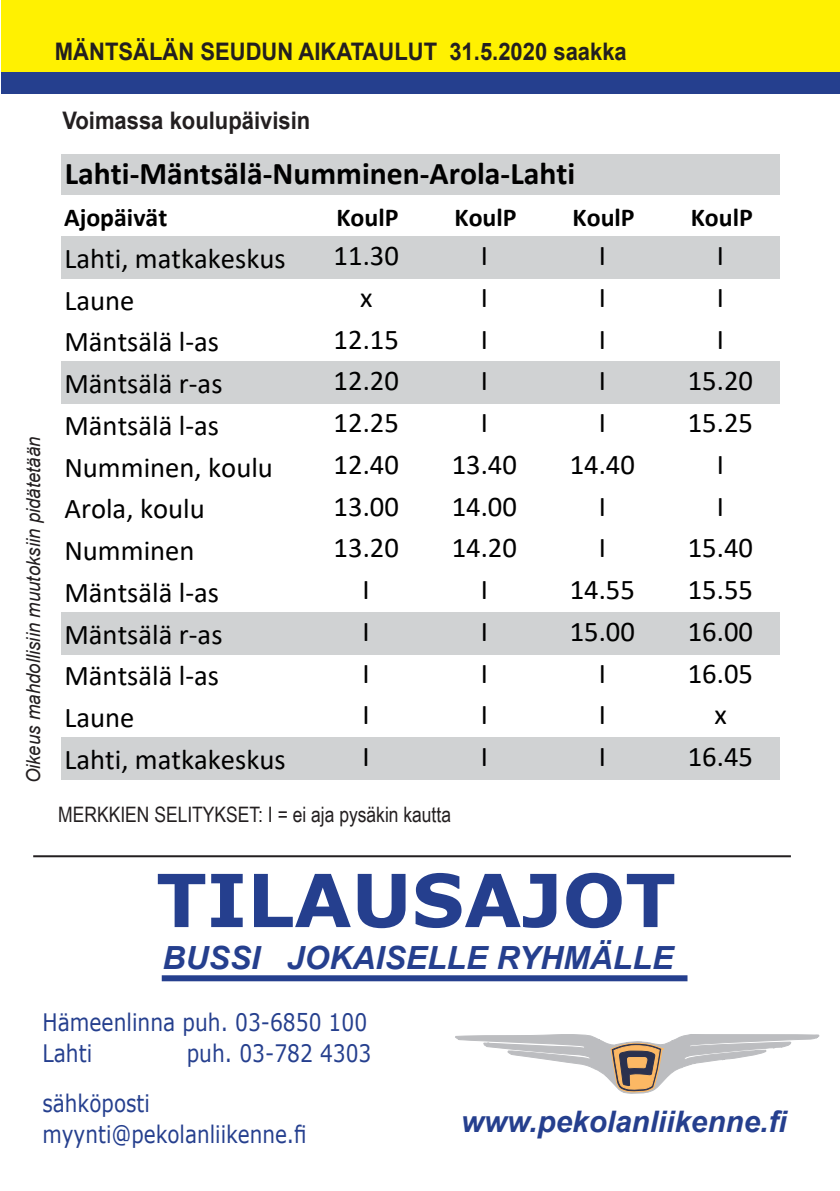
<style>
.page{position:relative;width:840px;height:1191px;background:#fff}
.page>*{position:absolute;margin:0;border:0;box-sizing:border-box;transform-origin:0 0}
.t1{font:700 73.2px "Verdana";color:#253f8e}
.t2{font:italic 700 32px "Arial";color:#253f8e}
.t3{font:700 31.8px "Calibri";color:#000}
.t4{font:italic 700 29.6px "Arial";color:#253f8e}
.t5{font:28.6px "Calibri";color:#000}
.t6{font:700 25.8px "Calibri";color:#000}
.t7{font:700 24.2px "Arial";color:#231f20;scale:.91 1}
.t8{font:24px/30.6px "Verdana";color:#253f8e;scale:.84 1}
.t9{font:24px/30.6px "Verdana";color:#253f8e;scale:.83 1}
.t10{font:21.2px "Arial Narrow";color:#231f20}
.t11{font:italic 19.2px "Arial";color:#231f20}
</style>
<div class="page">
<div style="left:1px;top:22px;width:838px;height:72px;background:#253f8e"></div>
<div style="left:1px;top:0;width:838px;height:72px;background:#fff101"></div>
<div style="left:61px;top:154px;width:718px;height:41px;background:#d0d2d3"></div>
<div style="left:61px;top:237px;width:718px;height:42px;background:#d0d2d3"></div>
<div style="left:61px;top:362px;width:718px;height:42px;background:#d0d2d3"></div>
<div style="left:61px;top:612px;width:718px;height:42px;background:#d0d2d3"></div>
<div style="left:61px;top:737px;width:718px;height:42px;background:#d0d2d3"></div>
<hr style="left:33px;top:855px;width:757px;height:2px;background:#231f20">
<svg style="left:455px;top:1034px;width:363px;height:59px"></svg>
<div style="left:162px;top:975px;width:525px;height:6px;background:#253f8e"></div>
<p class="t7" style="left:55px;top:35px;width:629px">MÄNTSÄLÄN SEUDUN AIKATAULUT 31.5.2020 saakka</p>
<p class="t7" style="left:62px;top:103px;width:274px">Voimassa koulupäivisin</p>
<p class="t11" style="left:21px;top:783px;width:348px;rotate:-90deg">Oikeus mahdollisiin muutoksiin pidätetään</p>
<p class="t3" style="left:65px;top:150px;width:511px">Lahti-Mäntsälä-Numminen-Arola-Lahti</p>
<p class="t6" style="left:64px;top:199px;width:105px">Ajopäivät</p>
<p class="t6" style="left:336px;top:199px;width:64px">KoulP</p>
<p class="t6" style="left:454px;top:199px;width:64px">KoulP</p>
<p class="t6" style="left:572px;top:199px;width:64px">KoulP</p>
<p class="t6" style="left:690px;top:199px;width:64px">KoulP</p>
<p class="t5" style="left:64px;top:239px;width:222px">Lahti, matkakeskus</p>
<p class="t5" style="left:333px;top:236px;width:67px">11.30</p>
<p class="t5" style="left:480px;top:236px;width:9px">I</p>
<p class="t5" style="left:598px;top:236px;width:9px">I</p>
<p class="t5" style="left:716px;top:236px;width:9px">I</p>
<p class="t5" style="left:64px;top:280px;width:71px">Laune</p>
<p class="t5" style="left:360px;top:278px;width:14px">x</p>
<p class="t5" style="left:480px;top:278px;width:9px">I</p>
<p class="t5" style="left:598px;top:278px;width:9px">I</p>
<p class="t5" style="left:716px;top:278px;width:9px">I</p>
<p class="t5" style="left:64px;top:322px;width:156px">Mäntsälä l-as</p>
<p class="t5" style="left:333px;top:319px;width:67px">12.15</p>
<p class="t5" style="left:480px;top:319px;width:9px">I</p>
<p class="t5" style="left:598px;top:319px;width:9px">I</p>
<p class="t5" style="left:716px;top:319px;width:9px">I</p>
<p class="t5" style="left:64px;top:364px;width:159px">Mäntsälä r-as</p>
<p class="t5" style="left:333px;top:361px;width:67px">12.20</p>
<p class="t5" style="left:480px;top:361px;width:9px">I</p>
<p class="t5" style="left:598px;top:361px;width:9px">I</p>
<p class="t5" style="left:687px;top:361px;width:67px">15.20</p>
<p class="t5" style="left:64px;top:405px;width:156px">Mäntsälä l-as</p>
<p class="t5" style="left:333px;top:403px;width:67px">12.25</p>
<p class="t5" style="left:480px;top:403px;width:9px">I</p>
<p class="t5" style="left:598px;top:403px;width:9px">I</p>
<p class="t5" style="left:687px;top:403px;width:67px">15.25</p>
<p class="t5" style="left:64px;top:447px;width:210px">Numminen, koulu</p>
<p class="t5" style="left:333px;top:444px;width:67px">12.40</p>
<p class="t5" style="left:451px;top:444px;width:67px">13.40</p>
<p class="t5" style="left:569px;top:444px;width:67px">14.40</p>
<p class="t5" style="left:716px;top:444px;width:9px">I</p>
<p class="t5" style="left:64px;top:489px;width:142px">Arola, koulu</p>
<p class="t5" style="left:333px;top:486px;width:67px">13.00</p>
<p class="t5" style="left:451px;top:486px;width:67px">14.00</p>
<p class="t5" style="left:598px;top:486px;width:9px">I</p>
<p class="t5" style="left:716px;top:486px;width:9px">I</p>
<p class="t5" style="left:64px;top:531px;width:132px">Numminen</p>
<p class="t5" style="left:333px;top:528px;width:67px">13.20</p>
<p class="t5" style="left:451px;top:528px;width:67px">14.20</p>
<p class="t5" style="left:598px;top:528px;width:9px">I</p>
<p class="t5" style="left:687px;top:528px;width:67px">15.40</p>
<p class="t5" style="left:64px;top:572px;width:156px">Mäntsälä l-as</p>
<p class="t5" style="left:362px;top:570px;width:9px">I</p>
<p class="t5" style="left:480px;top:570px;width:9px">I</p>
<p class="t5" style="left:569px;top:570px;width:67px">14.55</p>
<p class="t5" style="left:687px;top:570px;width:67px">15.55</p>
<p class="t5" style="left:64px;top:614px;width:159px">Mäntsälä r-as</p>
<p class="t5" style="left:362px;top:611px;width:9px">I</p>
<p class="t5" style="left:480px;top:611px;width:9px">I</p>
<p class="t5" style="left:569px;top:611px;width:67px">15.00</p>
<p class="t5" style="left:687px;top:611px;width:67px">16.00</p>
<p class="t5" style="left:64px;top:656px;width:156px">Mäntsälä l-as</p>
<p class="t5" style="left:362px;top:653px;width:9px">I</p>
<p class="t5" style="left:480px;top:653px;width:9px">I</p>
<p class="t5" style="left:598px;top:653px;width:9px">I</p>
<p class="t5" style="left:687px;top:653px;width:67px">16.05</p>
<p class="t5" style="left:64px;top:697px;width:71px">Laune</p>
<p class="t5" style="left:362px;top:695px;width:9px">I</p>
<p class="t5" style="left:480px;top:695px;width:9px">I</p>
<p class="t5" style="left:598px;top:695px;width:9px">I</p>
<p class="t5" style="left:714px;top:695px;width:14px">x</p>
<p class="t5" style="left:64px;top:739px;width:222px">Lahti, matkakeskus</p>
<p class="t5" style="left:362px;top:736px;width:9px">I</p>
<p class="t5" style="left:480px;top:736px;width:9px">I</p>
<p class="t5" style="left:598px;top:736px;width:9px">I</p>
<p class="t5" style="left:687px;top:736px;width:67px">16.45</p>
<p class="t10" style="left:58px;top:799px;width:394px">MERKKIEN SELITYKSET: I = ei aja pysäkin kautta</p>
<h1 class="t1" style="left:156px;top:848px;width:520px">TILAUSAJOT</h1>
<p class="t2" style="left:162px;top:936px;width:512px">BUSSI JOKAISELLE RYHMÄLLE</p>
<p class="t8" style="left:43px;top:1007px;width:388px">Hämeenlinna puh. 03-6850 100<br>Lahti</p>
<p class="t8" style="left:187px;top:1037px;width:221px">puh. 03-782 4303</p>
<p class="t9" style="left:43px;top:1088px;width:319px">sähköposti myynti@pekolanliikenne.fi</p>
<p class="t4" style="left:461px;top:1102px;width:328px">www.pekolanliikenne.fi</p>
</div>
